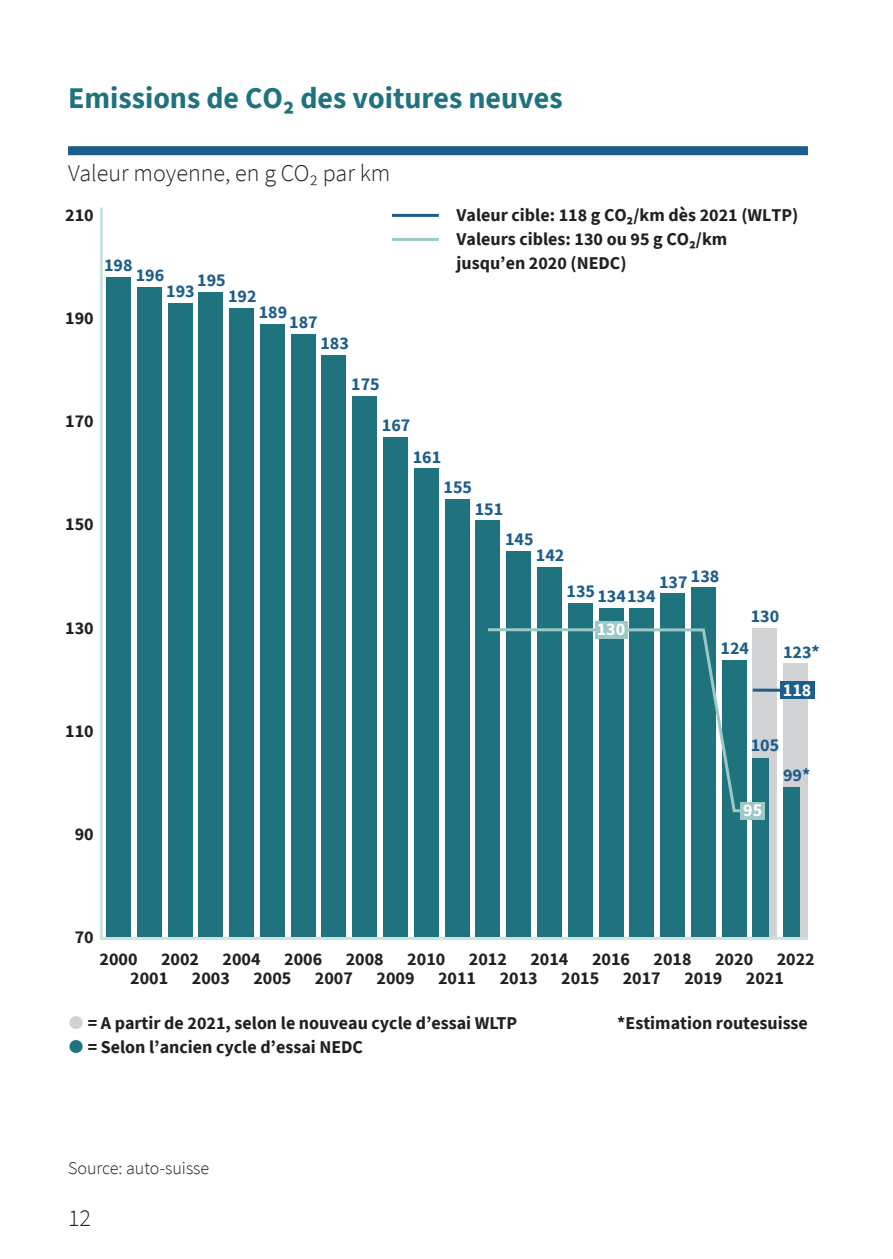
<style>
.page{position:relative;width:893px;height:1259px;background:#fff}
.page>*{position:absolute;margin:0;border:0;box-sizing:border-box;transform-origin:0 0}
.t1{font:700 30px "Source Sans Pro";color:#1f737e}
.t2{font:300 24px "Source Sans Pro";color:#231f20}
.t3{font:700 18px/24px "Source Sans Pro";color:#231f20}
.t4{font:700 18px "Source Sans Pro";color:#1c5e8b}
.t5{font:300 18px "Source Sans Pro";color:#231f20}
.t6{font:700 18px "Source Sans Pro";color:#fff}
</style>
<div class="page">
<div style="left:68px;top:146px;width:740px;height:9px;background:#1c5e8b"></div>
<hr style="left:392px;top:214px;width:47px;height:3px;background:#1c5e8b">
<hr style="left:392px;top:238px;width:47px;height:3px;background:#9cc8c5">
<hr style="left:100px;top:207px;width:3px;height:733px;background:#cce2df">
<hr style="left:100px;top:937px;width:708px;height:3px;background:#cce2df">
<div style="left:753px;top:629px;width:24px;height:308px;background:#d1d2d4"></div>
<div style="left:783px;top:664px;width:25px;height:273px;background:#d1d2d4"></div>
<div style="left:753px;top:758px;width:16px;height:179px;background:#1f737e"></div>
<div style="left:783px;top:787px;width:17px;height:150px;background:#1f737e"></div>
<div style="left:106px;top:277px;width:25px;height:660px;background:#1f737e"></div>
<div style="left:137px;top:287px;width:24px;height:650px;background:#1f737e"></div>
<div style="left:168px;top:303px;width:24px;height:634px;background:#1f737e"></div>
<div style="left:199px;top:293px;width:24px;height:644px;background:#1f737e"></div>
<div style="left:229px;top:308px;width:25px;height:629px;background:#1f737e"></div>
<div style="left:260px;top:324px;width:25px;height:613px;background:#1f737e"></div>
<div style="left:291px;top:334px;width:24px;height:603px;background:#1f737e"></div>
<div style="left:322px;top:355px;width:24px;height:582px;background:#1f737e"></div>
<div style="left:353px;top:396px;width:24px;height:541px;background:#1f737e"></div>
<div style="left:383px;top:438px;width:25px;height:499px;background:#1f737e"></div>
<div style="left:414px;top:469px;width:25px;height:468px;background:#1f737e"></div>
<div style="left:445px;top:500px;width:24px;height:437px;background:#1f737e"></div>
<div style="left:476px;top:521px;width:24px;height:416px;background:#1f737e"></div>
<div style="left:506px;top:552px;width:25px;height:385px;background:#1f737e"></div>
<div style="left:537px;top:567px;width:25px;height:370px;background:#1f737e"></div>
<div style="left:568px;top:603px;width:24px;height:334px;background:#1f737e"></div>
<div style="left:599px;top:608px;width:24px;height:329px;background:#1f737e"></div>
<div style="left:630px;top:608px;width:24px;height:329px;background:#1f737e"></div>
<div style="left:660px;top:593px;width:25px;height:344px;background:#1f737e"></div>
<div style="left:691px;top:588px;width:25px;height:349px;background:#1f737e"></div>
<div style="left:722px;top:660px;width:24px;height:277px;background:#1f737e"></div>
<svg style="left:487px;top:627px;width:281px;height:186px"></svg>
<div style="left:595px;top:621px;width:32px;height:17px;background:#9cc8c5"></div>
<div style="left:741px;top:802px;width:24px;height:17px;background:#9cc8c5"></div>
<svg style="left:753px;top:688px;width:27px;height:4px"></svg>
<div style="left:780px;top:682px;width:34px;height:17px;background:#1c5e8b"></div>
<h1 class="t1" style="left:68px;top:77px;width:496px">Emissions de CO₂ des voitures neuves</h1>
<h2 class="t2" style="left:68px;top:158px;width:324px">Valeur moyenne, en g CO₂ par km</h2>
<p class="t3" style="left:65px;top:203px;width:30px">210</p>
<p class="t3" style="left:65px;top:306px;width:30px">190</p>
<p class="t3" style="left:65px;top:409px;width:30px">170</p>
<p class="t4" style="left:104px;top:253px;width:30px">198</p>
<p class="t4" style="left:136px;top:263px;width:30px">196</p>
<p class="t4" style="left:197px;top:268px;width:30px">195</p>
<p class="t4" style="left:166px;top:279px;width:30px">193</p>
<p class="t4" style="left:228px;top:284px;width:30px">192</p>
<p class="t4" style="left:259px;top:299px;width:30px">189</p>
<p class="t4" style="left:289px;top:310px;width:30px">187</p>
<p class="t4" style="left:320px;top:331px;width:30px">183</p>
<p class="t4" style="left:351px;top:372px;width:30px">175</p>
<p class="t4" style="left:382px;top:413px;width:30px">167</p>
<p class="t4" style="left:413px;top:444px;width:30px">161</p>
<p class="t3" style="left:457px;top:202px;width:343px">Valeur cible: 118 g CO₂/km dès 2021 (WLTP)<br>Valeurs cibles: 130 ou 95 g CO₂/km jusqu’en 2020 (NEDC)</p>
<p class="t4" style="left:443px;top:475px;width:30px">155</p>
<p class="t3" style="left:65px;top:512px;width:30px">150</p>
<p class="t3" style="left:65px;top:615px;width:30px">130</p>
<p class="t3" style="left:65px;top:718px;width:30px">110</p>
<p class="t3" style="left:75px;top:821px;width:21px">90</p>
<p class="t3" style="left:75px;top:924px;width:21px">70</p>
<p class="t4" style="left:475px;top:497px;width:30px">151</p>
<p class="t4" style="left:505px;top:527px;width:30px">145</p>
<p class="t4" style="left:536px;top:542px;width:30px">142</p>
<p class="t4" style="left:659px;top:567px;width:62px">137 138</p>
<p class="t4" style="left:567px;top:581px;width:61px">135134</p>
<p class="t6" style="left:597px;top:617px;width:30px">130</p>
<p class="t4" style="left:627px;top:583px;width:30px">134</p>
<p class="t4" style="left:751px;top:604px;width:30px">130</p>
<p class="t4" style="left:721px;top:635px;width:30px">124</p>
<p class="t4" style="left:783px;top:640px;width:38px">123*</p>
<p class="t6" style="left:783px;top:678px;width:30px">118</p>
<p class="t4" style="left:751px;top:732px;width:30px">105</p>
<p class="t6" style="left:743px;top:798px;width:21px">95</p>
<p class="t4" style="left:783px;top:762px;width:29px">99*</p>
<p class="t3" style="left:99px;top:946px;width:40px">2000</p>
<p class="t3" style="left:161px;top:946px;width:40px">2002</p>
<p class="t3" style="left:223px;top:946px;width:40px">2004</p>
<p class="t3" style="left:284px;top:946px;width:40px">2006</p>
<p class="t3" style="left:346px;top:946px;width:40px">2008</p>
<p class="t3" style="left:407px;top:946px;width:40px">2010</p>
<p class="t3" style="left:469px;top:946px;width:40px">2012</p>
<p class="t3" style="left:530px;top:946px;width:40px">2014</p>
<p class="t3" style="left:592px;top:946px;width:40px">2016</p>
<p class="t3" style="left:654px;top:946px;width:40px">2018</p>
<p class="t3" style="left:715px;top:946px;width:40px">2020</p>
<p class="t3" style="left:777px;top:946px;width:40px">2022</p>
<p class="t3" style="left:130px;top:966px;width:40px">2001</p>
<p class="t3" style="left:192px;top:966px;width:40px">2003</p>
<p class="t3" style="left:253px;top:966px;width:40px">2005</p>
<p class="t3" style="left:315px;top:966px;width:40px">2007</p>
<p class="t3" style="left:377px;top:966px;width:40px">2009</p>
<p class="t3" style="left:438px;top:966px;width:40px">2011</p>
<p class="t3" style="left:500px;top:966px;width:40px">2013</p>
<p class="t3" style="left:561px;top:966px;width:40px">2015</p>
<p class="t3" style="left:623px;top:966px;width:40px">2017</p>
<p class="t3" style="left:684px;top:966px;width:40px">2019</p>
<p class="t3" style="left:746px;top:966px;width:40px">2021</p>
<p class="t3" style="left:88px;top:1010px;width:431px">= A partir de 2021, selon le nouveau cycle d’essai WLTP</p>
<p class="t3" style="left:617px;top:1010px;width:192px">*Estimation routesuisse</p>
<p class="t3" style="left:88px;top:1034px;width:277px">= Selon l’ancien cycle d’essai NEDC</p>
<p class="t5" style="left:68px;top:1157px;width:143px">Source: auto-suisse</p>
<h2 class="t2" style="left:68px;top:1203px;width:24px">12</h2>
</div>
